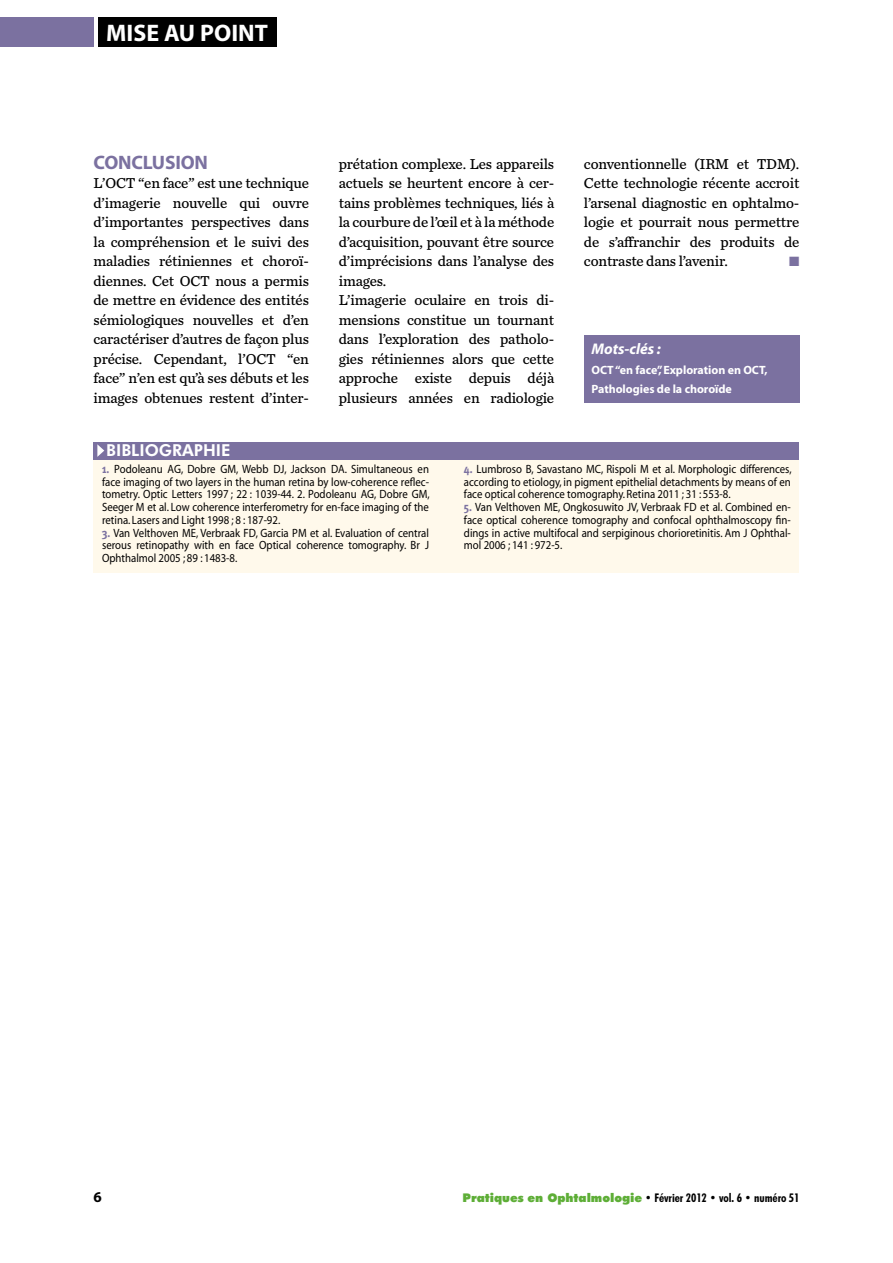
<style>
.page{position:relative;width:893px;height:1263px;background:#fff}
.page>*{position:absolute;margin:0;border:0;box-sizing:border-box;transform-origin:0 0}
.t1{font:700 24px "Myriad";color:#fff}
.t2{font:700 19.5px "Myriad";letter-spacing:-.01em;color:#7b71a0}
.t3{font:800 16.5px "Futura BT";color:#fff}
.t4{font:italic 700 15.45px "Myriad";color:#fff}
.t5{font:15px/19.5px "Chronicle Text G4";letter-spacing:-.01em;color:#000;text-align:justify}
.t6{font:700 15px "Myriad";color:#000}
.t7{font:13.5px "Zapf Dingbats ITC";color:#7b71a0}
.t8{font:12px/12.8px "Myriad";color:#000;text-align:justify;scale:.9 1}
.t9{font:700 12px/19.5px "Myriad";letter-spacing:-.005em;color:#fff}
.t10{font:700 condensed 12px "Futura BT";letter-spacing:-.005em;color:#000}
.s1{font-family:"Meta Plus";font-weight:700;color:#7b71a0}
.s2{font-weight:900;font-stretch:normal;color:#5eae37}
</style>
<div class="page">
<div style="left:0;top:17px;width:94px;height:30px;background:#7b71a0"></div>
<div style="left:98px;top:17px;width:178px;height:30px;background:#000"></div>
<div style="left:584px;top:335px;width:215px;height:68px;background:#7b71a0"></div>
<div style="left:94px;top:458px;width:705px;height:114px;background:#fff9eb"></div>
<div style="left:94px;top:442px;width:705px;height:17px;background:#7b71a0"></div>
<svg style="left:97px;top:444px;width:7px;height:13px"></svg>
<h1 class="t1" style="left:106px;top:20px;width:163px">Mise au point</h1>
<h2 class="t2" style="left:94px;top:152px;width:116px">Conclusion</h2>
<p class="t5" style="left:94px;top:173px;width:217px">L’OCT “en face” est une technique d’imagerie nouvelle qui ouvre d’importantes perspectives dans la compréhension et le suivi des maladies rétiniennes et choroï&shy;diennes. Cet OCT nous a permis de mettre en évidence des entités sémiologiques nouvelles et d’en caractériser d’autres de façon plus précise. Cependant, l’OCT “en face” n’en est qu’à ses débuts et les images obtenues restent d’inter-</p>
<p class="t3" style="left:106px;top:440px;width:126px">BIBLIOGRAPHIE</p>
<p class="t5" style="left:339px;top:153px;width:217px;text-align:left">prétation complexe. Les appareils actuels se heurtent encore à cer&shy;tains problèmes techniques, liés à la courbure de l’œil et à la méthode d’acquisition, pouvant être source d’imprécisions dans l’analyse des images.<br>L’imagerie oculaire en trois di&shy;mensions constitue un tournant dans l’exploration des patholo&shy;gies rétiniennes alors que cette approche existe depuis déjà plusieurs années en radiologie</p>
<p class="t5" style="left:584px;top:153px;width:217px">conventionnelle (IRM et TDM).<br>Cette technologie récente accroit l’arsenal diagnostic en ophtalmo&shy;logie et pourrait nous permettre de s’affranchir des produits de contraste dans l’avenir.</p>
<p class="t7" style="left:789px;top:255px;width:12px">■</p>
<p class="t4" style="left:591px;top:341px;width:71px">Mots-clés :</p>
<p class="t9" style="left:591px;top:360px;width:178px">OCT “en face”, Exploration en OCT,<br>Pathologies de la choroïde</p>
<p class="t8" style="left:102px;top:463px;width:366px"><span class="s1">1.</span> Podoleanu AG, Dobre GM, Webb DJ, Jackson DA. Simultaneous en face imaging of two layers in the human retina by low-coherence reflec&shy;tometry. Optic Letters 1997 ; 22 : 1039-44. 2. Podoleanu AG, Dobre GM, Seeger M et al. Low coherence interferometry for en-face imaging of the retina. Lasers and Light 1998 ; 8 : 187-92.</p>
<p class="t8" style="left:102px;top:527px;width:365px"><span class="s1">3.</span> Van Velthoven ME, Verbraak FD, Garcia PM et al. Evaluation of central serous retinopathy with en face Optical coherence tomography. Br J Ophthalmol 2005 ; 89 : 1483-8.</p>
<p class="t8" style="left:464px;top:463px;width:366px"><span class="s1">4.</span> Lumbroso B, Savastano MC, Rispoli M et al. Morphologic differences, according to etiology, in pigment epithelial detachments by means of en face optical coherence tomography. Retina 2011 ; 31 : 553-8.</p>
<p class="t8" style="left:464px;top:501px;width:365px"><span class="s1">5.</span> Van Velthoven ME, Ongkosuwito JV, Verbraak FD et al. Combined en&shy;face optical coherence tomography and confocal ophthalmoscopy fin&shy;dings in active multifocal and serpiginous chorioretinitis. Am J Ophthal&shy;mol 2006 ; 141 : 972-5.</p>
<p class="t6" style="left:94px;top:1189px;width:10px">6</p>
<p class="t10" style="left:463px;top:1191px;width:338px"><span class="s2">Pratiques en Ophtalmologie</span> • Février 2012 • vol. 6 • numéro 51</p>
</div>
